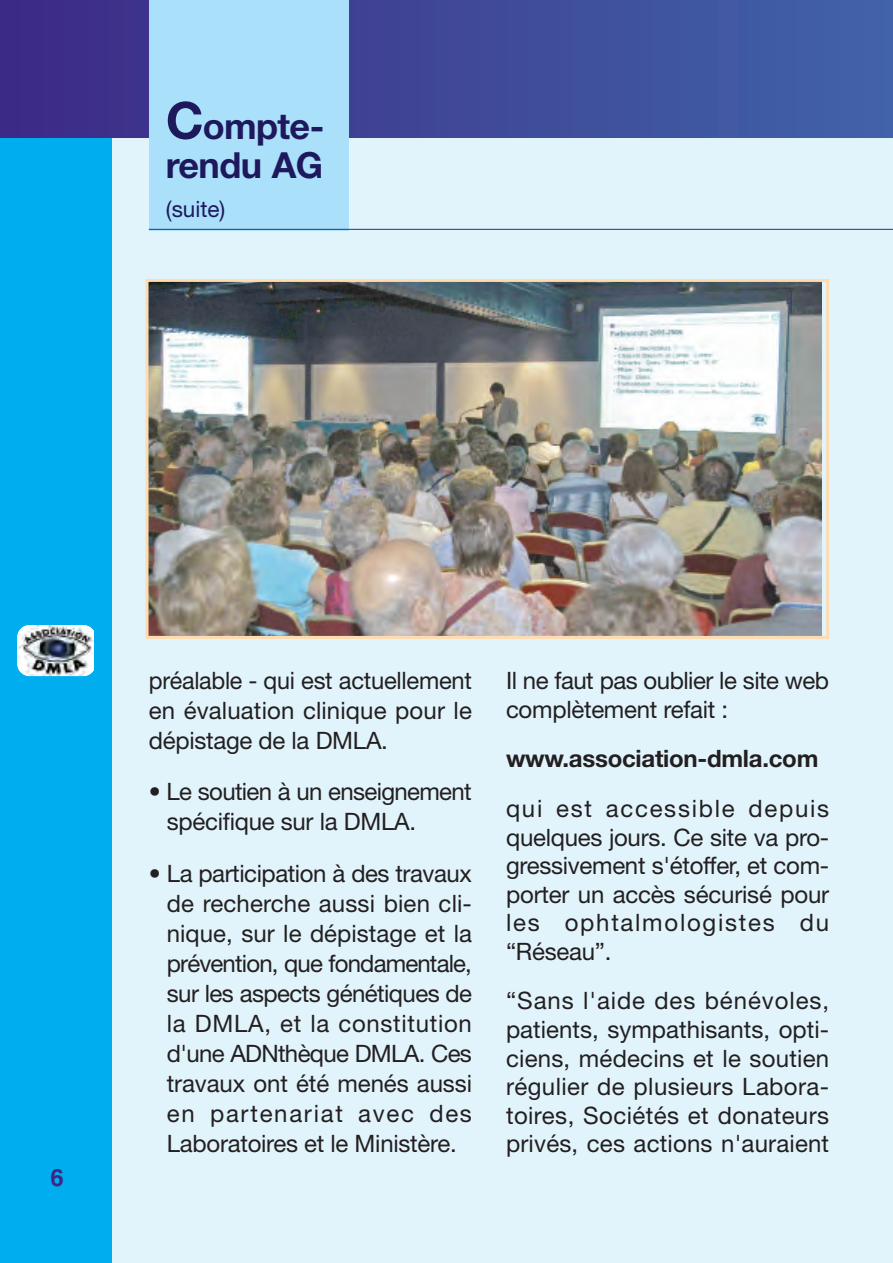
<style>
.page{position:relative;width:893px;height:1263px;background:#fff}
.page>*{position:absolute;margin:0;border:0;box-sizing:border-box;transform-origin:0 0}
.t1{font:700 36px/39px "Helvetica Neue";letter-spacing:-.015em;color:#1e185d}
.t2{font:24px/30px "Helvetica Neue";letter-spacing:-.005em;color:#231f20;text-align:justify}
.t3{font:24px/30px "Helvetica Neue";letter-spacing:-.025em;color:#231f20}
.t4{font:700 24px "Helvetica Neue";letter-spacing:-.01em;color:#231f20}
.t5{font:700 24px "Helvetica";color:#3c2886}
.t6{font:22.5px "Helvetica Neue";color:#1e185d}
.s1{font-size:51px}
</style>
<div class="page">
<div style="left:103px;top:135px;width:790px;height:1128px;background:#e1f4fc"></div>
<div style="left:0;top:1px;width:106px;height:1262px;background:#00aeef"></div>
<div style="left:95px;top:1px;width:16px;height:1262px;background:#00aeef"></div>
<svg style="left:0;top:0;width:893px;height:138px;background:#3f4a99"></svg>
<div style="left:149px;top:0;width:200px;height:230px;background:#aae0f9"></div>
<hr style="left:149px;top:229px;width:744px;height:1px;background:#3c2886">
<img style="left:17px;top:625px;width:77px;height:51px">
<img style="left:150px;top:283px;width:671px;height:352px">
<div style="left:146px;top:279px;width:683px;height:360px;border:3px solid #fedcb0"></div>
<h1 class="t1" style="left:166px;top:110px;width:160px"><span class="s1">C</span>ompte&shy;rendu AG</h1>
<p class="t6" style="left:166px;top:201px;width:61px">(suite)</p>
<p class="t5" style="left:50px;top:1169px;width:15px">6</p>
<p class="t2" style="left:149px;top:668px;width:325px">préalable - qui est actuellement en évaluation clinique pour le dépistage de la DMLA.</p>
<p class="t3" style="left:167px;top:779px;width:306px;text-indent:-18px">• Le soutien à un enseignement spécifique sur la DMLA.</p>
<p class="t2" style="left:167px;top:860px;width:307px;text-indent:-18px">• La participation à des travaux de recherche aussi bien cli&shy;nique, sur le dépistage et la prévention, que fondamentale, sur les aspects génétiques de la DMLA, et la constitution d'une ADNthèque DMLA. Ces travaux ont été menés aussi en partenariat avec des Laboratoires et le Ministère.</p>
<p class="t2" style="left:506px;top:669px;width:325px;line-height:28.5px">Il ne faut pas oublier le site web complètement refait :</p>
<p class="t4" style="left:506px;top:750px;width:314px">www.association-dmla.com</p>
<p class="t2" style="left:506px;top:797px;width:325px;line-height:28.5px">qui est accessible depuis quelques jours. Ce site va pro&shy;gressivement s'étoffer, et com&shy;porter un accès sécurisé pour les ophtalmologistes du “Réseau”.</p>
<p class="t2" style="left:506px;top:989px;width:325px;line-height:28.5px">“Sans l'aide des bénévoles, patients, sympathisants, opti&shy;ciens, médecins et le soutien régulier de plusieurs Labora&shy;toires, Sociétés et donateurs privés, ces actions n'auraient</p>
</div>
